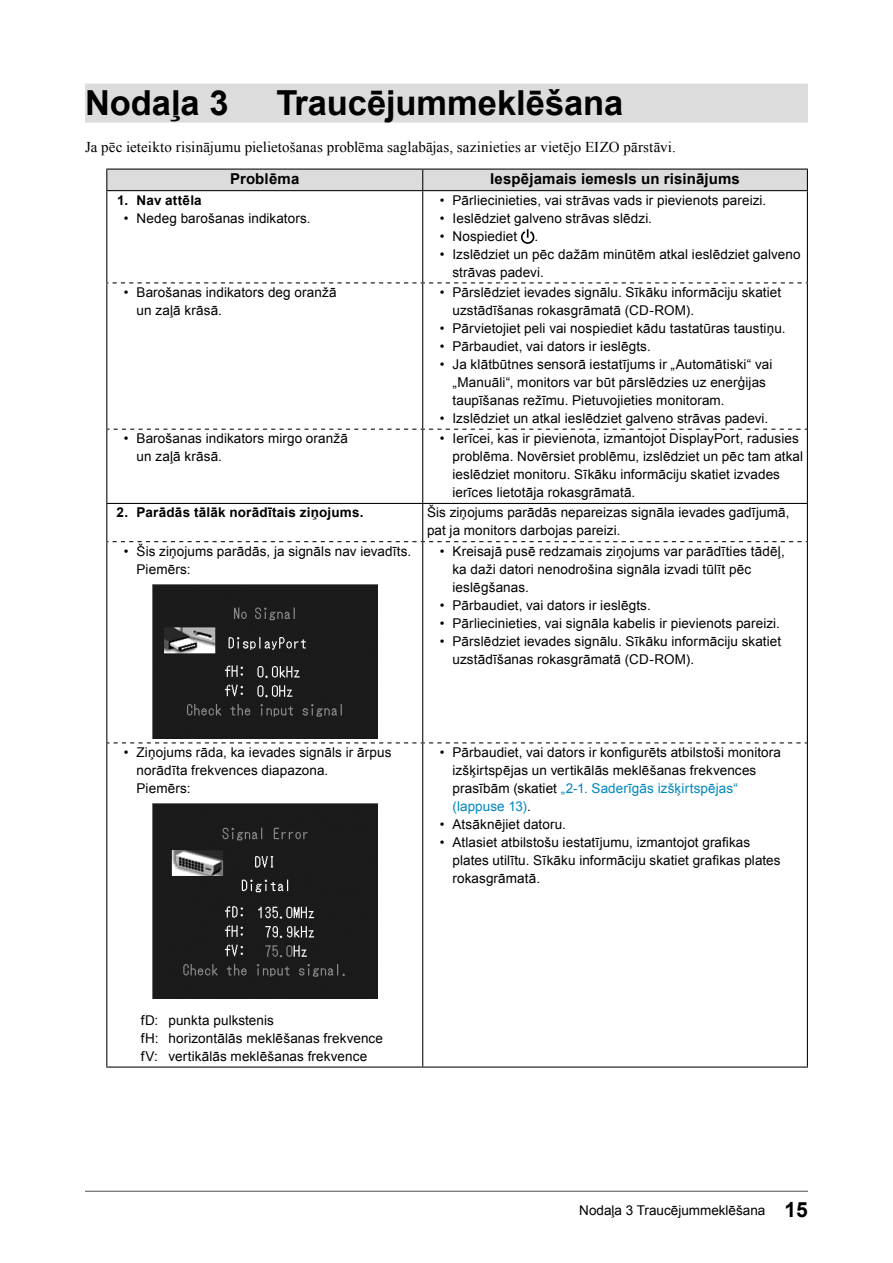
<style>
.page{position:relative;width:893px;height:1263px;background:#fff}
.page>*{position:absolute;margin:0;border:0;box-sizing:border-box;transform-origin:0 0}
.t1{font:700 34.5px "Arial";letter-spacing:-.005em;color:#000}
.t2{font:15px "Times New Roman";letter-spacing:.005em;color:#000}
.t3{font:700 15px "Arial";letter-spacing:.01em;color:#000}
.t4{font:13.5px/18px "Arial";letter-spacing:.005em;color:#000}
.t5{font:700 13.5px "Arial";letter-spacing:.015em;color:#000}
.s1{color:#0086c0}
.s2{font-weight:700;font-size:21px}
</style>
<div class="page">
<hr style="left:85px;top:1191px;width:723px;height:1px;background:#595858">
<div style="left:85px;top:84px;width:723px;height:39px;background:#dcdcdc"></div>
<div style="left:106px;top:169px;width:702px;height:21px;background:#dcdcdc"></div>
<hr style="left:106px;top:190px;width:317px;height:1px;background:#000">
<hr style="left:106px;top:191px;width:1px;height:91px;background:#000">
<hr style="left:423px;top:190px;width:385px;height:1px;background:#000">
<hr style="left:422px;top:191px;width:1px;height:91px;background:#000">
<hr style="left:807px;top:191px;width:1px;height:91px;background:#000">
<hr style="left:106px;top:504px;width:1px;height:37px;background:#000">
<hr style="left:422px;top:504px;width:1px;height:37px;background:#000">
<hr style="left:807px;top:504px;width:1px;height:37px;background:#000">
<hr style="left:106px;top:1066px;width:317px;height:1px;background:#000">
<hr style="left:423px;top:1066px;width:385px;height:1px;background:#000">
<svg style="left:106px;top:282px;width:702px;height:1px"></svg>
<svg style="left:107px;top:429px;width:700px;height:1px"></svg>
<svg style="left:106px;top:541px;width:702px;height:1px"></svg>
<svg style="left:107px;top:742px;width:700px;height:1px"></svg>
<hr style="left:106px;top:283px;width:1px;height:146px;background:#000">
<hr style="left:422px;top:283px;width:1px;height:146px;background:#000">
<hr style="left:807px;top:283px;width:1px;height:146px;background:#000">
<hr style="left:106px;top:429px;width:1px;height:74px;background:#000">
<hr style="left:422px;top:430px;width:1px;height:73px;background:#000">
<hr style="left:807px;top:429px;width:1px;height:74px;background:#000">
<hr style="left:106px;top:503px;width:317px;height:1px;background:#000">
<hr style="left:423px;top:503px;width:385px;height:1px;background:#000">
<hr style="left:106px;top:542px;width:1px;height:201px;background:#000">
<hr style="left:422px;top:542px;width:1px;height:200px;background:#000">
<hr style="left:807px;top:542px;width:1px;height:201px;background:#000">
<hr style="left:106px;top:743px;width:1px;height:323px;background:#000">
<hr style="left:422px;top:743px;width:1px;height:323px;background:#000">
<hr style="left:807px;top:743px;width:1px;height:323px;background:#000">
<svg style="left:521px;top:229px;width:13px;height:15px"></svg>
<img style="left:152px;top:584px;width:225px;height:155px">
<img style="left:152px;top:804px;width:225px;height:195px">
<h1 class="t1" style="left:85px;top:80px;width:145px">Nodaļa 3</h1>
<h1 class="t1" style="left:276px;top:80px;width:348px">Traucējummeklēšana</h1>
<p class="t2" style="left:85px;top:136px;width:592px">Ja pēc ieteikto risinājumu pielietošanas problēma saglabājas, sazinieties ar vietējo EIZO pārstāvi.</p>
<p class="t3" style="left:230px;top:169px;width:71px">Problēma</p>
<p class="t3" style="left:490px;top:169px;width:251px">Iespējamais iemesls un risinājums</p>
<p class="t5" style="left:117px;top:191px;width:86px">1. Nav attēla</p>
<p class="t4" style="left:124px;top:209px;width:188px">• Nedeg barošanas indikators.</p>
<p class="t4" style="left:440px;top:191px;width:328px">• Pārliecinieties, vai strāvas vads ir pievienots pareizi.</p>
<p class="t4" style="left:440px;top:209px;width:214px">• Ieslēdziet galveno strāvas slēdzi.</p>
<p class="t4" style="left:440px;top:228px;width:79px">• Nospiediet</p>
<p class="t4" style="left:534px;top:228px;width:5px">.</p>
<p class="t4" style="left:452px;top:245px;width:350px;text-indent:-13px">• Izslēdziet un pēc dažām minūtēm atkal ieslēdziet galveno strāvas padevi.</p>
<p class="t4" style="left:137px;top:283px;width:202px;text-indent:-13px">• Barošanas indikators deg oranžā un zaļā krāsā.</p>
<p class="t4" style="left:452px;top:283px;width:330px;text-indent:-13px">• Pārslēdziet ievades signālu. Sīkāku informāciju skatiet uzstādīšanas rokasgrāmatā (CD-ROM).</p>
<p class="t4" style="left:440px;top:319px;width:347px">• Pārvietojiet peli vai nospiediet kādu tastatūras taustiņu.</p>
<p class="t4" style="left:440px;top:337px;width:213px">• Pārbaudiet, vai dators ir ieslēgts.</p>
<p class="t4" style="left:452px;top:355px;width:321px;text-indent:-13px">• Ja klātbūtnes sensorā iestatījums ir „Automātiski“ vai „Manuāli“, monitors var būt pārslēdzies uz enerģijas taupīšanas režīmu. Pietuvojieties monitoram.</p>
<p class="t4" style="left:440px;top:409px;width:330px">• Izslēdziet un atkal ieslēdziet galveno strāvas padevi.</p>
<p class="t4" style="left:137px;top:430px;width:213px;text-indent:-13px">• Barošanas indikators mirgo oranžā un zaļā krāsā.</p>
<p class="t4" style="left:452px;top:430px;width:352px;text-indent:-13px">• Ierīcei, kas ir pievienota, izmantojot DisplayPort, radusies problēma. Novērsiet problēmu, izslēdziet un pēc tam atkal ieslēdziet monitoru. Sīkāku informāciju skatiet izvades ierīces lietotāja rokasgrāmatā.</p>
<p class="t5" style="left:116px;top:504px;width:248px">2. Parādās tālāk norādītais ziņojums.</p>
<p class="t4" style="left:427px;top:504px;width:364px">Šis ziņojums parādās nepareizas signāla ievades gadījumā, pat ja monitors darbojas pareizi.</p>
<p class="t4" style="left:137px;top:542px;width:276px;text-indent:-13px">• Šis ziņojums parādās, ja signāls nav ievadīts.<br>Piemērs:</p>
<p class="t4" style="left:452px;top:542px;width:334px;text-indent:-13px">• Kreisajā pusē redzamais ziņojums var parādīties tādēļ, ka daži datori nenodrošina signāla izvadi tūlīt pēc ieslēgšanas.</p>
<p class="t4" style="left:440px;top:596px;width:213px">• Pārbaudiet, vai dators ir ieslēgts.</p>
<p class="t4" style="left:440px;top:614px;width:342px">• Pārliecinieties, vai signāla kabelis ir pievienots pareizi.</p>
<p class="t4" style="left:452px;top:632px;width:330px;text-indent:-13px">• Pārslēdziet ievades signālu. Sīkāku informāciju skatiet uzstādīšanas rokasgrāmatā (CD-ROM).</p>
<p class="t4" style="left:137px;top:743px;width:256px;text-indent:-13px">• Ziņojums rāda, ka ievades signāls ir ārpus norādīta frekvences diapazona.<br>Piemērs:</p>
<p class="t4" style="left:452px;top:743px;width:330px;text-indent:-13px">• Pārbaudiet, vai dators ir konfigurēts atbilstoši monitora izšķirtspējas un vertikālās meklēšanas frekvences prasībām (skatiet <span class="s1">„2-1. Saderīgās izšķirtspējas“ (lappuse 13)</span>.</p>
<p class="t4" style="left:440px;top:815px;width:128px">• Atsāknējiet datoru.</p>
<p class="t4" style="left:452px;top:833px;width:330px;text-indent:-13px">• Atlasiet atbilstošu iestatījumu, izmantojot grafikas plates utilītu. Sīkāku informāciju skatiet grafikas plates rokasgrāmatā.</p>
<p class="t4" style="left:141px;top:1011px;width:244px">fD: punkta pulkstenis<br>fH: horizontālās meklēšanas frekvence fV: vertikālās meklēšanas frekvence</p>
<p class="t4" style="left:579px;top:1201px;width:230px">Nodaļa 3 Traucējummeklēšana <span class="s2">15</span></p>
</div>
